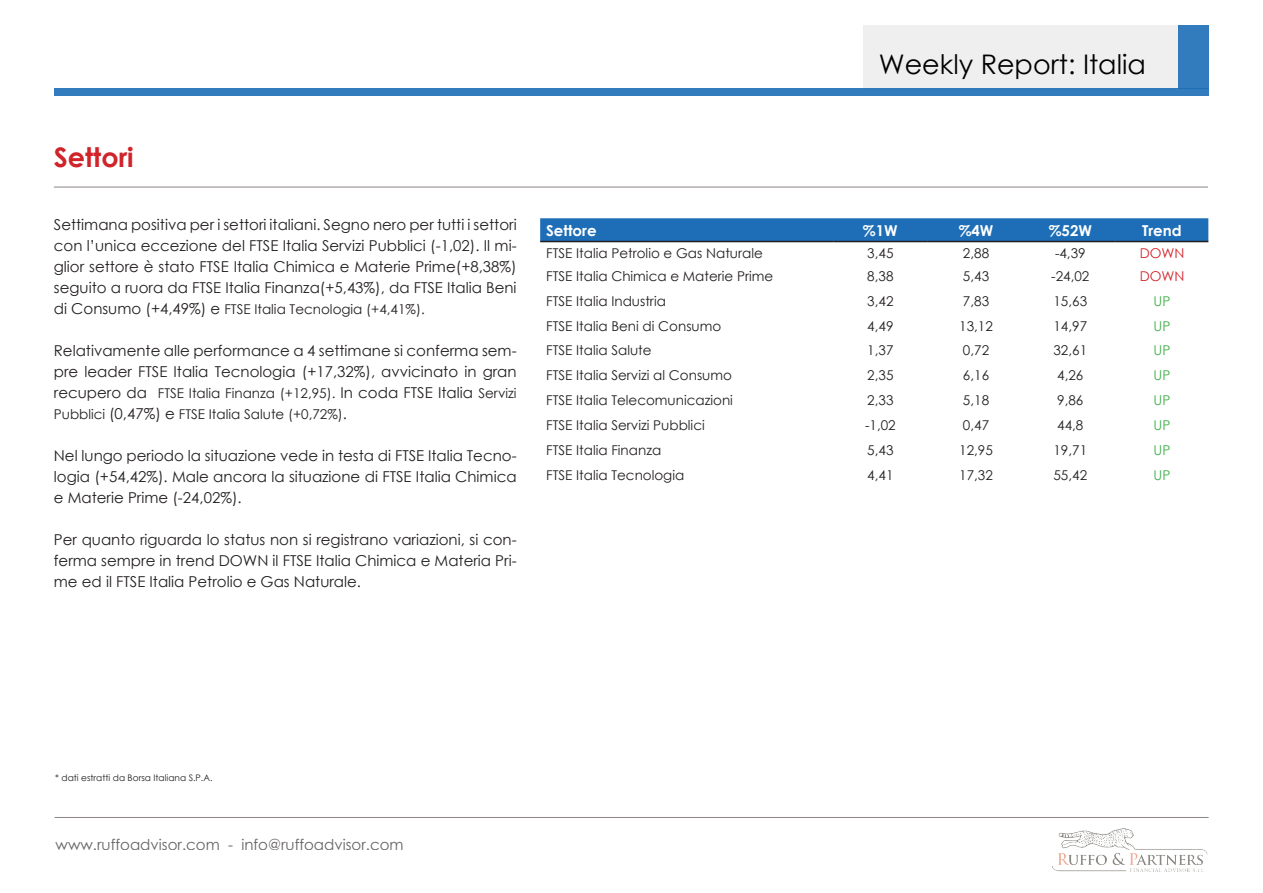
<style>
.page{position:relative;width:1263px;height:893px;background:#fff}
.page>*{position:absolute;margin:0;border:0;box-sizing:border-box;transform-origin:0 0}
.t1{font:27px "Century Gothic";color:#000}
.t2{font:700 27px "Century Gothic";color:#d1232a}
.t3{font:15px/21px "Century Gothic";color:#231f20;text-align:justify}
.t4{font:700 15px "Century Gothic";color:#fff}
.t5{font:13.5px/21px "Century Gothic";color:#231f20}
.t6{font:13.5px "Century Gothic";color:#40ae49}
.t7{font:13.5px "Century Gothic";color:#d1232a}
.t8{font:9px "Century Gothic";color:#231f20}
.s1{font-size:15px}
</style>
<div class="page">
<hr style="left:54px;top:187px;width:1154px;height:1px;background:#48403e">
<hr style="left:55px;top:817px;width:1153px;height:1px;background:#48403e">
<img style="left:1053px;top:828px;width:155px;height:44px">
<svg style="left:540px;top:218px;width:668px;height:23px;background:#206fb6"></svg>
<hr style="left:540px;top:241px;width:294px;height:1px;background:#231f20">
<hr style="left:834px;top:241px;width:93px;height:1px;background:#231f20">
<hr style="left:927px;top:241px;width:98px;height:1px;background:#231f20">
<hr style="left:1025px;top:241px;width:91px;height:1px;background:#231f20">
<hr style="left:1116px;top:241px;width:92px;height:1px;background:#231f20">
<div style="left:863px;top:25px;width:315px;height:64px;background:#efefef"></div>
<div style="left:55px;top:89px;width:1154px;height:7px;background:#327bbd"></div>
<div style="left:1178px;top:25px;width:31px;height:64px;background:#327bbd"></div>
<p class="t2" style="left:54px;top:136px;width:81px">Settori</p>
<p class="t3" style="left:54px;top:213px;width:464px">Settimana positiva per i settori italiani. Segno nero per tutti i settori con l’unica eccezione del FTSE Italia Servizi Pubblici (-1,02). Il mi&shy;glior settore è stato FTSE Italia Chimica e Materie Prime(+8,38%) seguito a ruora da FTSE Italia Finanza(+5,43%), da FTSE Italia Beni</p>
<p class="t5" style="left:54px;top:298px;width:372px"><span class="s1">di Consumo (+4,49%) e</span> FTSE Italia Tecnologia (+4,41%).</p>
<p class="t3" style="left:54px;top:339px;width:464px">Relativamente alle performance a 4 settimane si conferma sem&shy;pre leader FTSE Italia Tecnologia (+17,32%), avvicinato in gran</p>
<p class="t5" style="left:54px;top:382px;width:464px"><span class="s1">recupero da</span> FTSE Italia Finanza (+12,95). <span class="s1">In coda FTSE Italia</span> Servizi<br>Pubblici <span class="s1">(0,47%) e</span> FTSE Italia Salute (+0,72%)<span class="s1">.</span></p>
<p class="t3" style="left:54px;top:444px;width:464px">Nel lungo periodo la situazione vede in testa di FTSE Italia Tecno&shy;logia (+54,42%). Male ancora la situazione di FTSE Italia Chimica e Materie Prime (-24,02%).</p>
<p class="t3" style="left:54px;top:528px;width:464px">Per quanto riguarda lo status non si registrano variazioni, si con&shy;ferma sempre in trend DOWN il FTSE Italia Chimica e Materia Pri&shy;me ed il FTSE Italia Petrolio e Gas Naturale.</p>
<p class="t1" style="left:879px;top:45px;width:269px">Weekly Report: Italia</p>
<p class="t4" style="left:546px;top:219px;width:52px">Settore</p>
<p class="t4" style="left:863px;top:219px;width:36px">%1W</p>
<p class="t4" style="left:959px;top:219px;width:36px">%4W</p>
<p class="t4" style="left:1049px;top:219px;width:45px">%52W</p>
<p class="t4" style="left:1142px;top:219px;width:41px">Trend</p>
<p class="t5" style="left:546px;top:242px;width:218px">FTSE Italia Petrolio e Gas Naturale</p>
<p class="t5" style="left:867px;top:242px;width:28px">3,45</p>
<p class="t5" style="left:963px;top:242px;width:28px">2,88</p>
<p class="t5" style="left:1055px;top:242px;width:32px">-4,39</p>
<p class="t7" style="left:1140px;top:243px;width:46px">DOWN</p>
<p class="t5" style="left:546px;top:265px;width:229px">FTSE Italia Chimica e Materie Prime</p>
<p class="t5" style="left:867px;top:265px;width:28px">8,38</p>
<p class="t5" style="left:963px;top:265px;width:28px">5,43</p>
<p class="t5" style="left:1051px;top:265px;width:40px">-24,02</p>
<p class="t7" style="left:1140px;top:267px;width:46px">DOWN</p>
<p class="t5" style="left:546px;top:290px;width:121px">FTSE Italia Industria</p>
<p class="t5" style="left:867px;top:290px;width:28px">3,42</p>
<p class="t5" style="left:963px;top:290px;width:28px">7,83</p>
<p class="t5" style="left:1053px;top:290px;width:35px">15,63</p>
<p class="t6" style="left:1153px;top:291px;width:18px">UP</p>
<p class="t5" style="left:546px;top:315px;width:177px">FTSE Italia Beni di Consumo</p>
<p class="t5" style="left:867px;top:315px;width:28px">4,49</p>
<p class="t5" style="left:959px;top:315px;width:35px">13,12</p>
<p class="t5" style="left:1053px;top:315px;width:35px">14,97</p>
<p class="t6" style="left:1153px;top:316px;width:18px">UP</p>
<p class="t5" style="left:546px;top:340px;width:107px">FTSE Italia Salute</p>
<p class="t5" style="left:867px;top:340px;width:28px">1,37</p>
<p class="t5" style="left:963px;top:340px;width:28px">0,72</p>
<p class="t5" style="left:1053px;top:340px;width:35px">32,61</p>
<p class="t6" style="left:1153px;top:341px;width:18px">UP</p>
<p class="t5" style="left:546px;top:364px;width:187px">FTSE Italia Servizi al Consumo</p>
<p class="t5" style="left:867px;top:364px;width:28px">2,35</p>
<p class="t5" style="left:963px;top:364px;width:28px">6,16</p>
<p class="t5" style="left:1057px;top:364px;width:28px">4,26</p>
<p class="t6" style="left:1153px;top:365px;width:18px">UP</p>
<p class="t5" style="left:546px;top:389px;width:188px">FTSE Italia Telecomunicazioni</p>
<p class="t5" style="left:867px;top:389px;width:28px">2,33</p>
<p class="t5" style="left:963px;top:389px;width:28px">5,18</p>
<p class="t5" style="left:1057px;top:389px;width:28px">9,86</p>
<p class="t6" style="left:1153px;top:390px;width:18px">UP</p>
<p class="t5" style="left:546px;top:414px;width:160px">FTSE Italia Servizi Pubblici</p>
<p class="t5" style="left:865px;top:414px;width:32px">-1,02</p>
<p class="t5" style="left:963px;top:414px;width:28px">0,47</p>
<p class="t5" style="left:1057px;top:414px;width:28px">44,8</p>
<p class="t6" style="left:1153px;top:416px;width:18px">UP</p>
<p class="t5" style="left:546px;top:439px;width:117px">FTSE Italia Finanza</p>
<p class="t5" style="left:867px;top:439px;width:28px">5,43</p>
<p class="t5" style="left:959px;top:439px;width:35px">12,95</p>
<p class="t5" style="left:1053px;top:439px;width:35px">19,71</p>
<p class="t6" style="left:1153px;top:441px;width:18px">UP</p>
<p class="t5" style="left:546px;top:464px;width:140px">FTSE Italia Tecnologia</p>
<p class="t5" style="left:867px;top:464px;width:28px">4,41</p>
<p class="t5" style="left:959px;top:464px;width:35px">17,32</p>
<p class="t5" style="left:1053px;top:464px;width:35px">55,42</p>
<p class="t6" style="left:1153px;top:466px;width:18px">UP</p>
<p class="t8" style="left:55px;top:772px;width:159px">* dati estratti da Borsa Italiana S.P.A.</p>
<p class="t3" style="left:56px;top:834px;width:350px">www.ruffoadvisor.com - info@ruffoadvisor.com</p>
</div>
